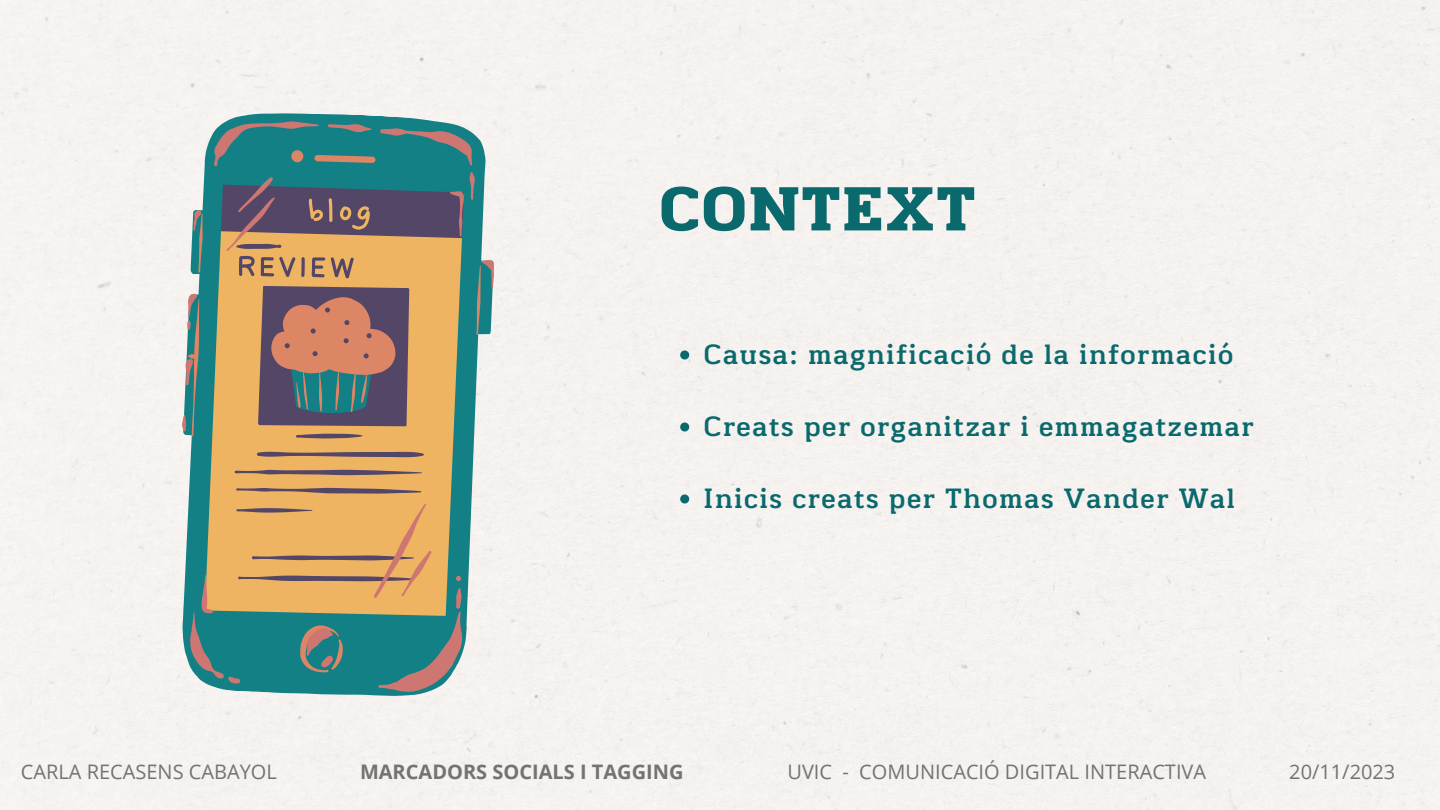
<style>
.page{position:relative;width:1440px;height:810px;background:#fff}
.page>*{position:absolute;margin:0;border:0;box-sizing:border-box;transform-origin:0 0}
.t1{font:60px "RTL Jannah Black";letter-spacing:-.025em;color:#09696d}
.t2{font:27px "RTL Jannah Medium";letter-spacing:.06em;color:#09696d}
.t3{font:20px "Open Sans";color:#737373}
.t4{font:700 20px "Open Sans";color:#737373}
</style>
<div class="page">
<div style="left:169px;top:106px;width:333px;height:597px;background:#f5f2ef"></div>
<svg style="left:168px;top:116px;width:333px;height:580px;background:#989b83"></svg>
<svg style="left:680px;top:350px;width:9px;height:9px"></svg>
<svg style="left:680px;top:422px;width:9px;height:9px"></svg>
<svg style="left:680px;top:494px;width:9px;height:9px"></svg>
<h1 class="t1" style="left:658px;top:170px;width:321px">CONTEXT</h1>
<p class="t2" style="left:704px;top:337px;width:531px">Causa: magnificació de la informació</p>
<p class="t2" style="left:704px;top:409px;width:551px">Creats per organitzar i emmagatzemar</p>
<p class="t2" style="left:704px;top:481px;width:533px">Inicis creats per Thomas Vander Wal</p>
<p class="t3" style="left:21px;top:757px;width:257px">CARLA RECASENS CABAYOL</p>
<p class="t4" style="left:360px;top:757px;width:325px">MARCADORS SOCIALS I TAGGING</p>
<p class="t3" style="left:787px;top:757px;width:420px">UVIC - COMUNICACIÓ DIGITAL INTERACTIVA</p>
<p class="t3" style="left:1289px;top:757px;width:108px">20/11/2023</p>
</div>
